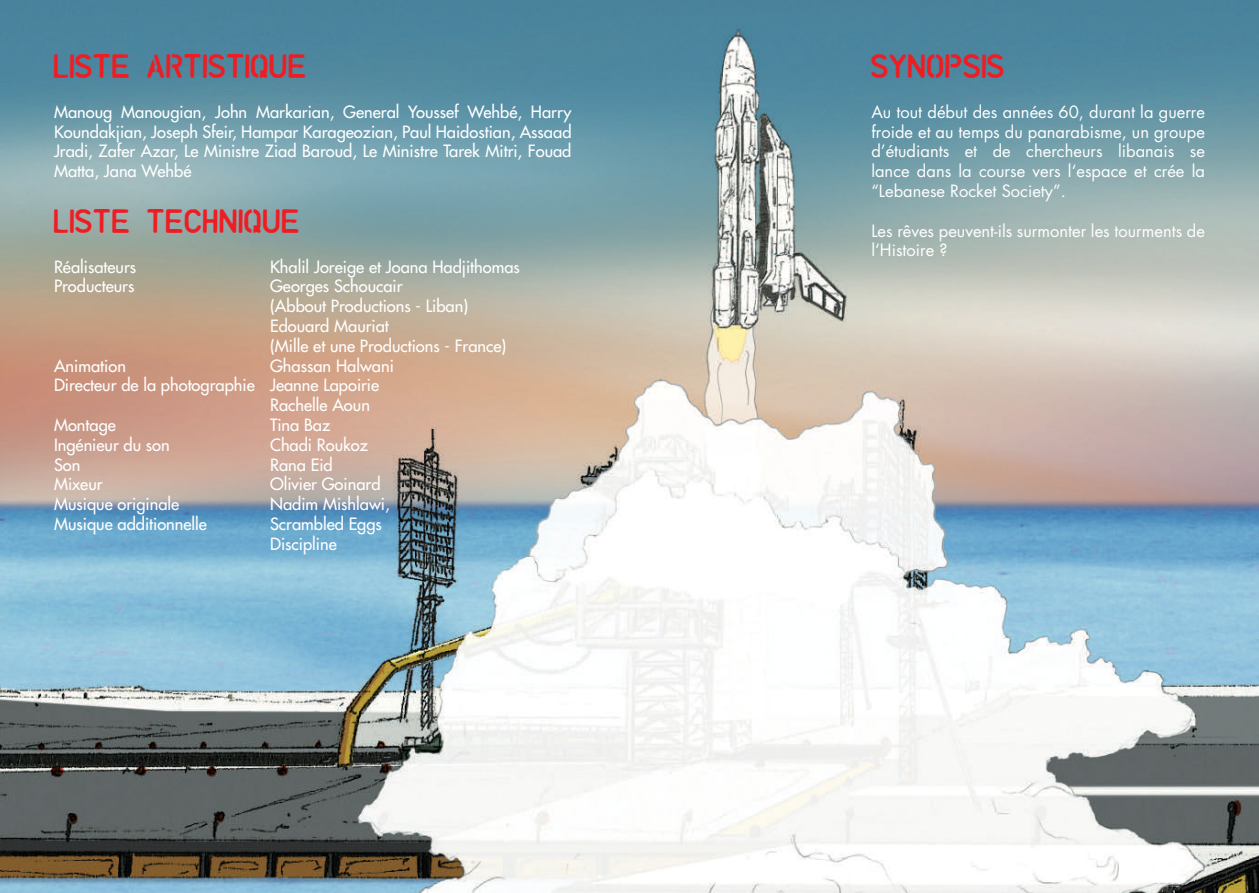
<style>
.page{position:relative;width:1259px;height:893px;background:#fff}
.page>*{position:absolute;margin:0;border:0;box-sizing:border-box;transform-origin:0 0}
.t1{font:30px "UNCONFORMROUND";letter-spacing:.05em;color:#ee1d23}
.t2{font:16.5px/19.8px "Futura";color:#fff}
.t3{font:16.5px/19.8px "Futura";color:#fff;text-align:justify}
</style>
<div class="page">
<img style="left:0;top:0;width:1259px;height:893px">
<h1 class="t1" style="left:54px;top:54px;width:253px">LISTE ARTISTIQUE</h1>
<p class="t2" style="left:54px;top:102px;width:519px;text-align:justify">Manoug Manougian, John Markarian, General Youssef Wehbé, Harry Koundakjian, Joseph Sfeir, Hampar Karageozian, Paul Haidostian, Assaad Jradi, Zafer Azar, Le Ministre Ziad Baroud, Le Ministre Tarek Mitri, Fouad Matta, Jana Wehbé</p>
<h1 class="t1" style="left:54px;top:209px;width:247px">LISTE TECHNIQUE</h1>
<p class="t2" style="left:54px;top:257px;width:84px">Réalisateurs</p>
<p class="t2" style="left:270px;top:257px;width:251px">Khalil Joreige et Joana Hadjithomas</p>
<p class="t2" style="left:54px;top:276px;width:82px">Producteurs</p>
<p class="t2" style="left:270px;top:276px;width:238px">Georges Schoucair<br>(Abbout Productions - Liban)<br>Edouard Mauriat<br>(Mille et une Productions - France)</p>
<p class="t2" style="left:54px;top:356px;width:73px">Animation</p>
<p class="t2" style="left:270px;top:356px;width:125px">Ghassan Halwani</p>
<p class="t2" style="left:54px;top:375px;width:327px">Directeur de la photographie Jeanne Lapoirie</p>
<p class="t2" style="left:270px;top:395px;width:101px">Rachelle Aoun</p>
<p class="t2" style="left:54px;top:415px;width:63px">Montage</p>
<p class="t2" style="left:270px;top:415px;width:62px">Tina Baz</p>
<p class="t2" style="left:54px;top:435px;width:117px">Ingénieur du son</p>
<p class="t2" style="left:270px;top:435px;width:99px">Chadi Roukoz</p>
<p class="t2" style="left:54px;top:455px;width:28px">Son</p>
<p class="t2" style="left:270px;top:455px;width:64px">Rana Eid</p>
<p class="t2" style="left:54px;top:474px;width:50px">Mixeur</p>
<p class="t2" style="left:270px;top:474px;width:112px">Olivier Goinard</p>
<p class="t2" style="left:54px;top:494px;width:127px">Musique originale</p>
<p class="t2" style="left:270px;top:494px;width:121px">Nadim Mishlawi,</p>
<p class="t2" style="left:54px;top:514px;width:154px">Musique additionnelle</p>
<p class="t2" style="left:270px;top:514px;width:113px">Scrambled Eggs<br>Discipline</p>
<h1 class="t1" style="left:871px;top:54px;width:134px">SYNOPSIS</h1>
<p class="t3" style="left:871px;top:102px;width:335px">Au tout début des années 60, durant la guerre froide et au temps du panarabisme, un groupe d’étudiants et de chercheurs libanais se lance dans la course vers l‘espace et crée la “Lebanese Rocket Society”.</p>
<p class="t3" style="left:871px;top:221px;width:335px">Les rêves peuvent-ils surmonter les tourments de l‘Histoire ?</p>
</div>
